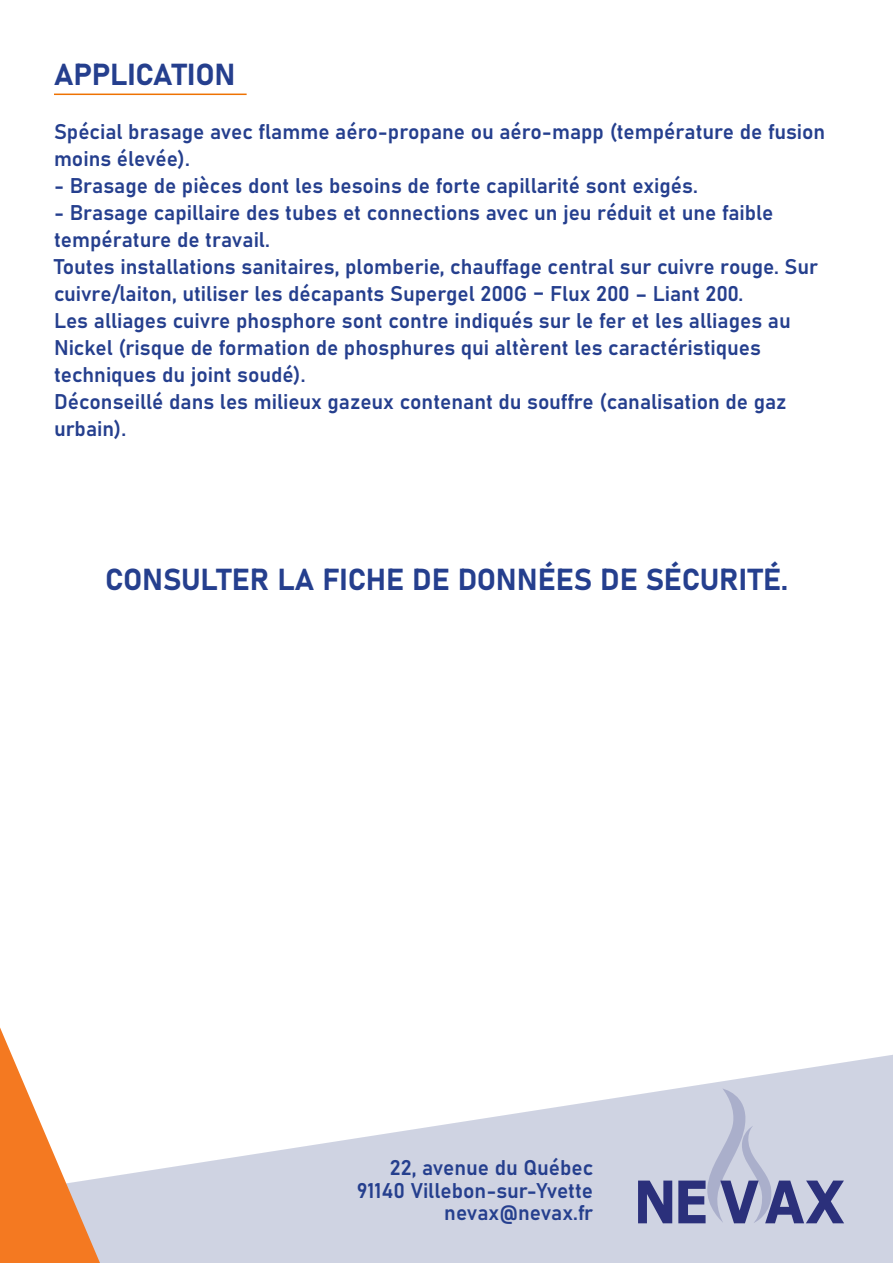
<style>
.page{position:relative;width:893px;height:1263px;background:#fff}
.page>*{position:absolute;margin:0;border:0;box-sizing:border-box;transform-origin:0 0}
.t1{font:700 58.8px "Verdana";color:#2b307b;scale:.88 1}
.t2{font:30px "Bahnschrift";color:#253f8e}
.t3{font:21px/27px "Bahnschrift";color:#253f8e}
</style>
<div class="page">
<svg style="left:100px;top:1055px;width:793px;height:208px;fill:#cfd3e2"></svg>
<svg style="left:0;top:1027px;width:100px;height:236px"></svg>
<hr style="left:54px;top:94px;width:193px;height:1px;background:#ee7202">
<svg style="left:707px;top:1088px;width:64px;height:135px;background:#c5c9db"></svg>
<p class="t2" style="left:54px;top:52px;width:183px">APPLICATION</p>
<p class="t3" style="left:54px;top:117px;width:773px">Spécial brasage avec flamme aéro-propane ou aéro-mapp (température de fusion moins élevée).</p>
<p class="t3" style="left:54px;top:171px;width:645px">- Brasage de pièces dont les besoins de forte capillarité sont exigés.</p>
<p class="t3" style="left:54px;top:198px;width:721px">- Brasage capillaire des tubes et connections avec un jeu réduit et une faible</p>
<p class="t3" style="left:54px;top:225px;width:217px">température de travail.</p>
<p class="t3" style="left:54px;top:252px;width:766px">Toutes installations sanitaires, plomberie, chauffage central sur cuivre rouge. Sur cuivre/laiton, utiliser les décapants Supergel 200G – Flux 200 – Liant 200.</p>
<p class="t3" style="left:54px;top:306px;width:738px">Les alliages cuivre phosphore sont contre indiqués sur le fer et les alliages au</p>
<p class="t3" style="left:54px;top:333px;width:708px">Nickel (risque de formation de phosphures qui altèrent les caractéristiques</p>
<p class="t3" style="left:54px;top:360px;width:253px">techniques du joint soudé).</p>
<p class="t3" style="left:54px;top:387px;width:734px">Déconseillé dans les milieux gazeux contenant du souffre (canalisation de gaz</p>
<p class="t3" style="left:54px;top:414px;width:74px">urbain).</p>
<p class="t2" style="left:105px;top:557px;width:684px">CONSULTER LA FICHE DE DONNÉES DE SÉCURITÉ.</p>
<p class="t3" style="left:390px;top:1153px;width:205px">22, avenue du Québec</p>
<p class="t3" style="left:357px;top:1176px;width:238px">91140 Villebon-sur-Yvette</p>
<p class="t3" style="left:444px;top:1198px;width:150px">nevax@nevax.fr</p>
<p class="t1" style="left:633px;top:1160px;width:242px">NE VAX</p>
</div>
